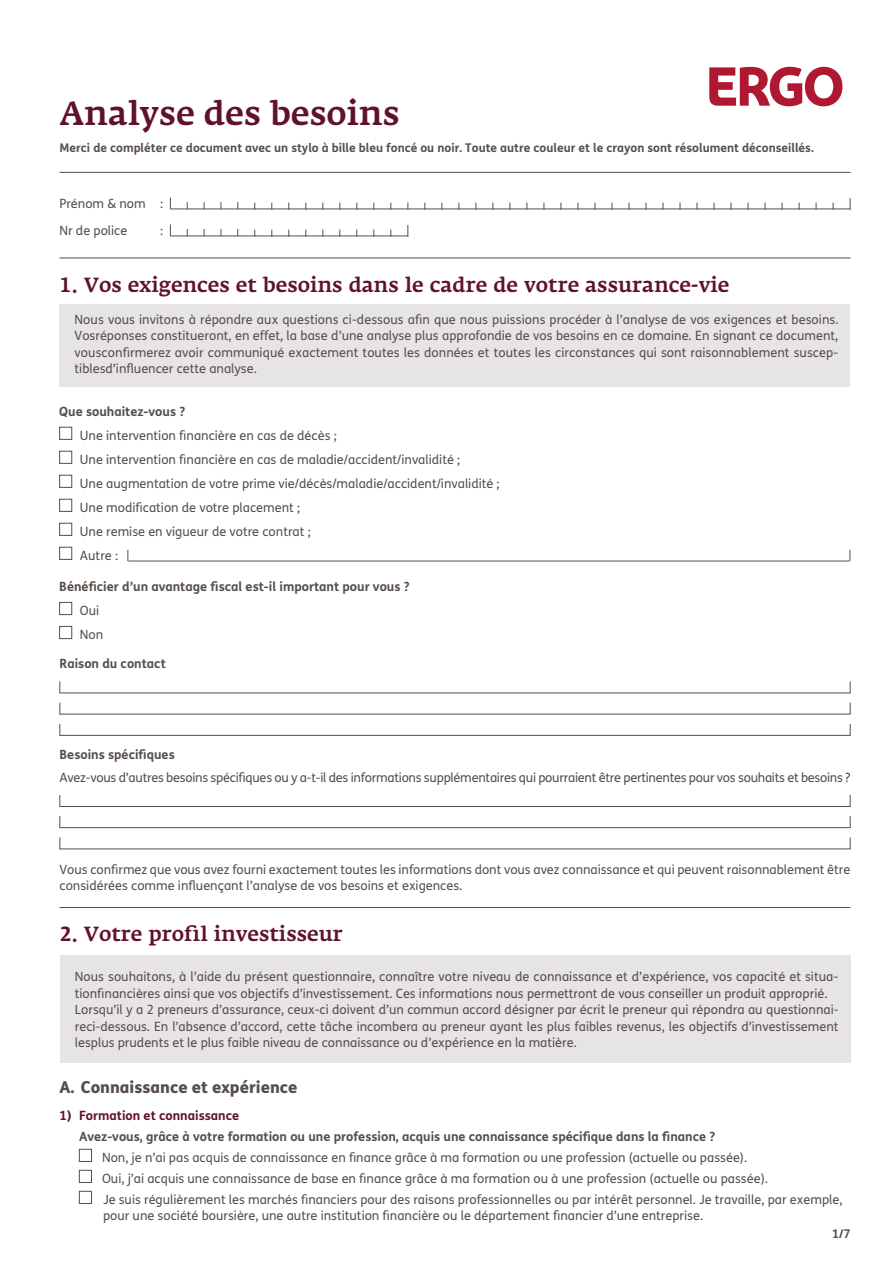
<style>
.page{position:relative;width:893px;height:1263px;background:#fff}
.page>*{position:absolute;margin:0;border:0;box-sizing:border-box;transform-origin:0 0}
.t1{font:500 33px "Fedra Serif A";color:#60122a}
.t2{font:20.25px "Fedra Serif A Medium TF";color:#60122a}
.t3{font:800 16.5px "FS Me";color:#574e49}
.t4{font:12.75px/16.5px "FS Me";color:#574e49}
.t5{font:700 12.75px "FS Me";color:#574e49}
.t6{font:12.75px "FS Me";letter-spacing:-.02em;color:#574e49}
.t7{font:700 12.75px "FS Me";color:#60122a}
.t8{font:700 12px "FS Me";color:#574e49}
</style>
<div class="page">
<div style="left:59px;top:305px;width:791px;height:82px;background:#e6e4e4"></div>
<hr style="left:60px;top:172px;width:790px;height:1px;background:#574e49">
<hr style="left:60px;top:258px;width:790px;height:1px;background:#574e49">
<hr style="left:60px;top:907px;width:790px;height:1px;background:#574e49">
<svg style="left:709px;top:67px;width:133px;height:39px"></svg>
<hr style="left:60px;top:693px;width:790px;height:1px;background:#574e49">
<svg style="left:60px;top:681px;width:1px;height:12px"></svg>
<svg style="left:850px;top:681px;width:1px;height:12px"></svg>
<hr style="left:60px;top:806px;width:790px;height:1px;background:#574e49">
<svg style="left:850px;top:795px;width:1px;height:12px"></svg>
<hr style="left:60px;top:714px;width:790px;height:1px;background:#574e49">
<hr style="left:60px;top:827px;width:790px;height:1px;background:#574e49">
<svg style="left:60px;top:816px;width:1px;height:12px"></svg>
<svg style="left:850px;top:816px;width:1px;height:12px"></svg>
<hr style="left:60px;top:735px;width:790px;height:1px;background:#574e49">
<hr style="left:60px;top:849px;width:790px;height:1px;background:#574e49">
<svg style="left:60px;top:837px;width:1px;height:12px"></svg>
<svg style="left:850px;top:837px;width:1px;height:12px"></svg>
<div style="left:59px;top:427px;width:13px;height:13px;border:1px solid #574e49"></div>
<div style="left:59px;top:451px;width:13px;height:13px;border:1px solid #574e49"></div>
<div style="left:59px;top:475px;width:13px;height:13px;border:1px solid #574e49"></div>
<div style="left:59px;top:499px;width:13px;height:13px;border:1px solid #574e49"></div>
<div style="left:59px;top:523px;width:13px;height:13px;border:1px solid #574e49"></div>
<div style="left:59px;top:547px;width:13px;height:13px;border:1px solid #574e49"></div>
<hr style="left:128px;top:561px;width:721px;height:1px;background:#574e49">
<div style="left:59px;top:602px;width:13px;height:13px;border:1px solid #574e49"></div>
<div style="left:59px;top:626px;width:13px;height:13px;border:1px solid #574e49"></div>
<div style="left:60px;top:956px;width:790px;height:107px;background:#e6e4e4"></div>
<div style="left:79px;top:1149px;width:13px;height:13px;border:1px solid #574e49"></div>
<div style="left:79px;top:1170px;width:13px;height:13px;border:1px solid #574e49"></div>
<div style="left:79px;top:1191px;width:13px;height:13px;border:1px solid #574e49"></div>
<hr style="left:171px;top:209px;width:679px;height:1px;background:#574e49">
<svg style="left:850px;top:198px;width:1px;height:12px"></svg>
<hr style="left:170px;top:236px;width:238px;height:1px;background:#574e49">
<svg style="left:170px;top:224px;width:1px;height:12px"></svg>
<svg style="left:408px;top:225px;width:1px;height:12px"></svg>
<h1 class="t1" style="left:60px;top:94px;width:342px">Analyse des besoins</h1>
<p class="t8" style="left:60px;top:138px;width:756px">Merci de compléter ce document avec un stylo à bille bleu foncé ou noir. Toute autre couleur et le crayon sont résolument déconseillés.</p>
<p class="t4" style="left:60px;top:190px;width:105px;line-height:27px">Prénom &amp; nom :<br>Nr de police</p>
<p class="t4" style="left:160px;top:222px;width:5px">:</p>
<h2 class="t2" style="left:60px;top:273px;width:671px">1. Vos exigences et besoins dans le cadre de votre assurance-vie</h2>
<p class="t4" style="left:75px;top:311px;width:765px;text-align:justify">Nous vous invitons à répondre aux questions ci-dessous afin que nous puissions procéder à l’analyse de vos exigences et besoins.<br>Vosréponses constitueront, en effet, la base d’une analyse plus approfondie de vos besoins en ce domaine. En signant ce document, vousconfirmerez avoir communiqué exactement toutes les données et toutes les circonstances qui sont raisonnablement suscep&shy;tiblesd’influencer cette analyse.</p>
<p class="t5" style="left:59px;top:401px;width:127px">Que souhaitez-vous ?</p>
<p class="t4" style="left:80px;top:423px;width:421px;line-height:24px">Une intervention financière en cas de décès ;<br>Une intervention financière en cas de maladie/accident/invalidité ;<br>Une augmentation de votre prime vie/décès/maladie/accident/invalidité ; Une modification de votre placement ;<br>Une remise en vigueur de votre contrat ;<br>Autre :</p>
<p class="t5" style="left:59px;top:576px;width:352px">Bénéficier d’un avantage fiscal est-il important pour vous ?</p>
<p class="t4" style="left:80px;top:598px;width:25px;line-height:24px">Oui<br>Non</p>
<p class="t5" style="left:60px;top:653px;width:108px">Raison du contact</p>
<p class="t5" style="left:60px;top:745px;width:117px">Besoins spécifiques</p>
<p class="t6" style="left:60px;top:768px;width:792px">Avez-vous d’autres besoins spécifiques ou y a-t-il des informations supplémentaires qui pourraient être pertinentes pour vos souhaits et besoins ?</p>
<p class="t4" style="left:60px;top:861px;width:792px">Vous confirmez que vous avez fourni exactement toutes les informations dont vous avez connaissance et qui peuvent raisonnablement être considérées comme influençant l’analyse de vos besoins et exigences.</p>
<h2 class="t2" style="left:60px;top:922px;width:285px">2. Votre profil investisseur</h2>
<p class="t4" style="left:75px;top:968px;width:765px">Nous souhaitons, à l’aide du présent questionnaire, connaître votre niveau de connaissance et d’expérience, vos capacité et situa&shy;tionfinancières ainsi que vos objectifs d’investissement. Ces informations nous permettront de vous conseiller un produit approprié.<br>Lorsqu’il y a 2 preneurs d’assurance, ceux-ci doivent d’un commun accord désigner par écrit le preneur qui répondra au questionnai&shy;reci-dessous. En l’absence d’accord, cette tâche incombera au preneur ayant les plus faibles revenus, les objectifs d’investissement lesplus prudents et le plus faible niveau de connaissance ou d’expérience en la matière.</p>
<p class="t3" style="left:60px;top:1073px;width:240px">A. Connaissance et expérience</p>
<p class="t7" style="left:60px;top:1105px;width:181px">1) Formation et connaissance</p>
<p class="t5" style="left:79px;top:1126px;width:638px">Avez-vous, grâce à votre formation ou une profession, acquis une connaissance spécifique dans la finance ?</p>
<p class="t4" style="left:102px;top:1146px;width:742px;line-height:21px">Non, je n’ai pas acquis de connaissance en finance grâce à ma formation ou une profession (actuelle ou passée).<br>Oui, j’ai acquis une connaissance de base en finance grâce à ma formation ou à une profession (actuelle ou passée).<br>Je suis régulièrement les marchés financiers pour des raisons professionnelles ou par intérêt personnel. Je travaille, par exemple,</p>
<p class="t4" style="left:103px;top:1207px;width:602px">pour une société boursière, une autre institution financière ou le département financier d’une entreprise.</p>
<p class="t8" style="left:832px;top:1224px;width:20px">1/7</p>
</div>
